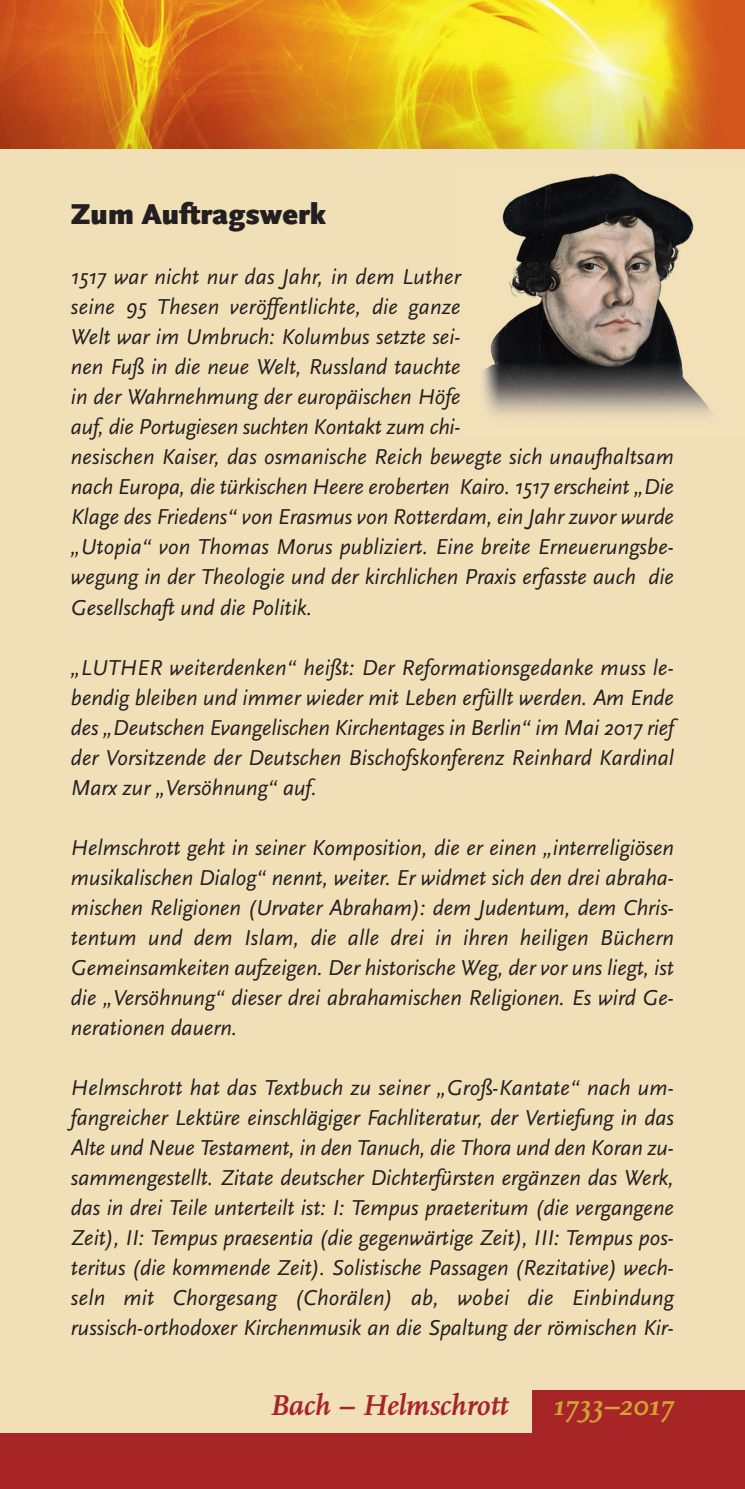
<style>
.page{position:relative;width:745px;height:1489px;background:#fff}
.page>*{position:absolute;margin:0;border:0;box-sizing:border-box;transform-origin:0 0}
.t1{font:italic 700 30px "Scala";color:#a72427}
.t2{font:900 30px "Scala Sans Pro";color:#231f20}
.t3{font:italic 700 30px "Scala";color:#d0a233}
.t4{font:italic 22.5px/30px "Scala Sans Pro";color:#231f20;text-align:justify}
</style>
<div class="page">
<div style="left:0;top:1369px;width:744px;height:119px;background:#a72427"></div>
<div style="left:0;top:0;width:744px;height:1431px;background:#f1dfb7"></div>
<img style="left:0;top:0;width:744px;height:149px">
<div style="left:531px;top:1390px;width:213px;height:92px;background:#a72427"></div>
<img style="left:460px;top:173px;width:251px;height:242px">
<h1 class="t2" style="left:71px;top:202px;width:256px">Zum Auftragswerk</h1>
<p class="t4" style="left:71px;top:264px;width:604px;text-align:left">1517 war nicht nur das Jahr, in dem Luther<br>seine 95 Thesen veröffentlichte, die ganze<br>Welt war im Umbruch: Kolumbus setzte sei-<br>nen Fuß in die neue Welt, Russland tauchte<br>in der Wahrnehmung der europäischen Höfe<br>auf, die Portugiesen suchten Kontakt zum chi-<br>nesischen Kaiser, das osmanische Reich bewegte sich unaufhaltsam nach Europa, die türkischen Heere eroberten Kairo. 1517 erscheint „Die Klage des Friedens“ von Erasmus von Rotterdam, ein Jahr zuvor wurde „Utopia“ von Thomas Morus publiziert. Eine breite Erneuerungsbe&shy;wegung in der Theologie und der kirchlichen Praxis erfasste auch die Gesellschaft und die Politik.</p>
<p class="t4" style="left:71px;top:654px;width:604px">„LUTHER weiterdenken“ heißt: Der Reformationsgedanke muss le&shy;bendig bleiben und immer wieder mit Leben erfüllt werden. Am Ende des „Deutschen Evangelischen Kirchentages in Berlin“ im Mai 2017 rief der Vorsitzende der Deutschen Bischofskonferenz Reinhard Kardinal Marx zur „Versöhnung“ auf.</p>
<p class="t4" style="left:71px;top:834px;width:604px">Helmschrott geht in seiner Komposition, die er einen „interreligiösen musikalischen Dialog“ nennt, weiter. Er widmet sich den drei abraha&shy;mischen Religionen (Urvater Abraham): dem Judentum, dem Chris&shy;tentum und dem Islam, die alle drei in ihren heiligen Büchern Gemeinsamkeiten aufzeigen. Der historische Weg, der vor uns liegt, ist die „Versöhnung“ dieser drei abrahamischen Religionen. Es wird Ge&shy;nerationen dauern.</p>
<p class="t4" style="left:71px;top:1074px;width:604px">Helmschrott hat das Textbuch zu seiner „Groß-Kantate“ nach um&shy;fangreicher Lektüre einschlägiger Fachliteratur, der Vertiefung in das Alte und Neue Testament, in den Tanuch, die Thora und den Koran zu&shy;sammengestellt. Zitate deutscher Dichterfürsten ergänzen das Werk, das in drei Teile unterteilt ist: I: Tempus praeteritum (die vergangene Zeit), II: Tempus praesentia (die gegenwärtige Zeit), III: Tempus pos&shy;teritus (die kommende Zeit). Solistische Passagen (Rezitative) wech&shy;seln mit Chorgesang (Chorälen) ab, wobei die Einbindung russisch-orthodoxer Kirchenmusik an die Spaltung der römischen Kir-</p>
<h1 class="t1" style="left:269px;top:1388px;width:240px">Bach – Helmschrott</h1>
<h1 class="t3" style="left:553px;top:1388px;width:122px">1733–2017</h1>
</div>
